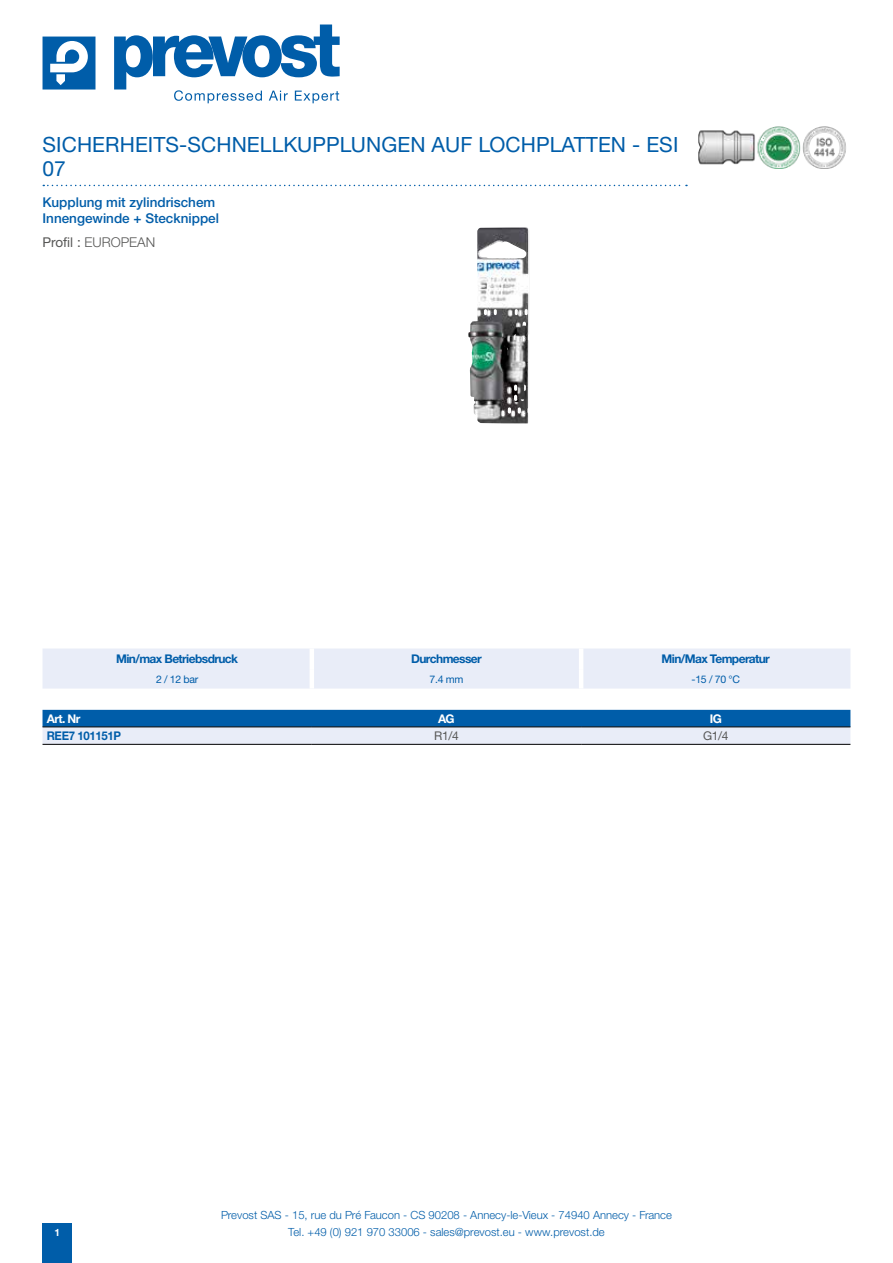
<style>
.page{position:relative;width:893px;height:1263px;background:#fff}
.page>*{position:absolute;margin:0;border:0;box-sizing:border-box;transform-origin:0 0}
.t1{font:21px/24px "Helvetica Neue LTW1 G";letter-spacing:.005em;color:#005da9}
.t2{font:500 13.5px/16.2px "Helvetica Neue LTW1 G";color:#005da9}
.t3{font:300 13.5px "Helvetica Neue LT Std";color:#575756}
.t4{font:700 12px "Helvetica Neue LTW1 G";letter-spacing:-.05em;color:#005da9}
.t5{font:700 12px "Helvetica Neue LTW1 G";letter-spacing:-.03em;color:#005da9;scale:.95 1}
.t6{font:700 12px "Helvetica Neue LTW1 G";letter-spacing:-.05em;color:#fff}
.t7{font:12px "Helvetica Neue LTW1 G";color:#575756}
.t8{font:300 11.25px "Helvetica Neue LTW1 G";color:#005da9}
.t9{font:10.5px "Helvetica Neue LTW1 G";letter-spacing:-.03em;color:#005da9}
.t10{font:700 10.05px "Helvetica Neue LTW1 G";color:#fff}
.s1{font-weight:400}
</style>
<div class="page">
<div style="left:43px;top:1224px;width:29px;height:39px;background:#005da9"></div>
<img style="left:468px;top:227px;width:61px;height:197px">
<svg style="left:43px;top:710px;width:807px;height:34px;background:#70a0cb"></svg>
<hr style="left:43px;top:727px;width:269px;height:1px;background:#000">
<hr style="left:312px;top:727px;width:269px;height:1px;background:#000">
<hr style="left:581px;top:727px;width:269px;height:1px;background:#000">
<hr style="left:43px;top:744px;width:269px;height:1px;background:#000">
<hr style="left:312px;top:744px;width:269px;height:1px;background:#000">
<hr style="left:581px;top:744px;width:269px;height:1px;background:#000">
<svg style="left:43px;top:37px;width:52px;height:53px"></svg>
<svg style="left:114px;top:25px;width:226px;height:78px"></svg>
<div style="left:43px;top:648px;width:807px;height:40px;background:#e9edf8"></div>
<hr style="left:310px;top:648px;width:4px;height:21px;background:#fff">
<hr style="left:579px;top:648px;width:4px;height:21px;background:#fff">
<hr style="left:310px;top:669px;width:4px;height:19px;background:#fff">
<hr style="left:579px;top:669px;width:4px;height:19px;background:#fff">
<svg style="left:43px;top:185px;width:644px;height:1px"></svg>
<img style="left:699px;top:126px;width:147px;height:43px">
<h1 class="t1" style="left:43px;top:133px;width:637px">SICHERHEITS-SCHNELLKUPPLUNGEN AUF LOCHPLATTEN - ESI<br>07</h1>
<p class="t2" style="left:43px;top:194px;width:178px">Kupplung mit zylindrischem<br>Innengewinde + Stecknippel</p>
<p class="t3" style="left:43px;top:233px;width:114px"><span class="s1">Profil :</span> EUROPEAN</p>
<p class="t4" style="left:116px;top:651px;width:123px">Min/max Betriebsdruck</p>
<p class="t4" style="left:411px;top:651px;width:72px">Durchmesser</p>
<p class="t4" style="left:662px;top:651px;width:110px">Min/Max Temperatur</p>
<p class="t9" style="left:156px;top:672px;width:44px">2 / 12 bar</p>
<p class="t9" style="left:430px;top:672px;width:35px">7.4 mm</p>
<p class="t9" style="left:692px;top:672px;width:50px">-15 / 70 °C</p>
<p class="t6" style="left:47px;top:711px;width:35px">Art. Nr</p>
<p class="t6" style="left:438px;top:711px;width:18px">AG</p>
<p class="t6" style="left:710px;top:711px;width:14px">IG</p>
<p class="t5" style="left:47px;top:728px;width:80px">REE7 101151P</p>
<p class="t7" style="left:434px;top:728px;width:26px">R1/4</p>
<p class="t7" style="left:703px;top:728px;width:27px">G1/4</p>
<p class="t8" style="left:221px;top:1208px;width:452px">Prevost SAS - 15, rue du Pré Faucon - CS 90208 - Annecy-le-Vieux - 74940 Annecy - France</p>
<p class="t10" style="left:55px;top:1226px;width:7px">1</p>
<p class="t8" style="left:288px;top:1224px;width:318px">Tel. +49 (0) 921 970 33006 - sales@prevost.eu - www.prevost.de</p>
</div>
